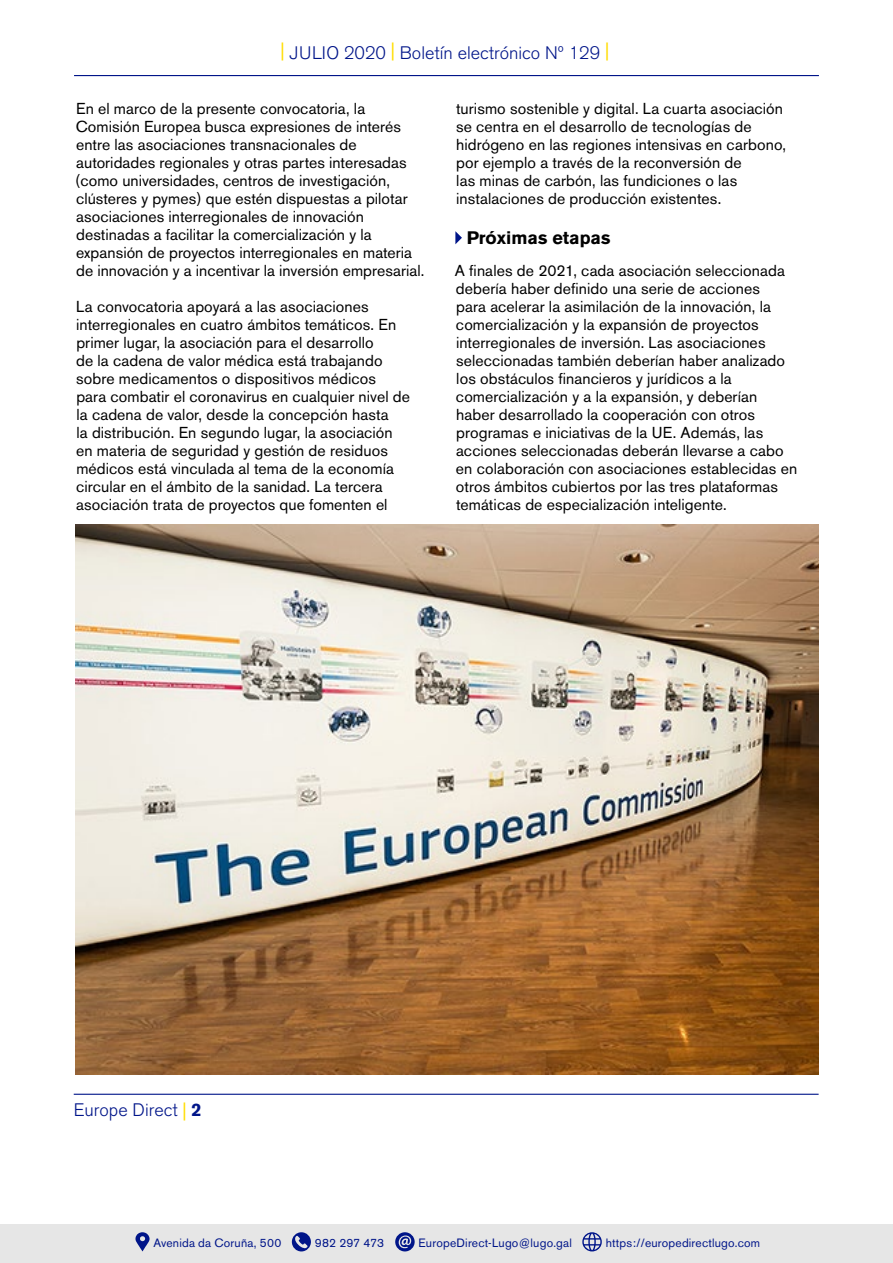
<style>
.page{position:relative;width:893px;height:1263px;background:#fff}
.page>*{position:absolute;margin:0;border:0;box-sizing:border-box;transform-origin:0 0}
.t1{font:300 18px "Akzidenz Grotesk BE";color:#001589}
.t2{font:700 18px "Akzidenz Grotesk BE";color:#000}
.t3{font:15.75px/18px "Akzidenz Grotesk BE";letter-spacing:.005em;color:#000}
.t4{font:12px "Akzidenz Grotesk BE";letter-spacing:.015em;color:#001589}
.s1{font-weight:400;color:#fd0}
.s2{font-weight:700}
</style>
<div class="page">
<hr style="left:74px;top:1094px;width:745px;height:1px;background:#001589">
<hr style="left:74px;top:75px;width:745px;height:1px;background:#001589">
<div style="left:0;top:1224px;width:893px;height:39px;background:#e6e6e6"></div>
<svg style="left:135px;top:1232px;width:15px;height:19px"></svg>
<svg style="left:292px;top:1232px;width:19px;height:19px"></svg>
<svg style="left:295px;top:1236px;width:13px;height:12px"></svg>
<svg style="left:395px;top:1232px;width:20px;height:19px"></svg>
<svg style="left:399px;top:1235px;width:12px;height:13px"></svg>
<svg style="left:582px;top:1232px;width:20px;height:19px"></svg>
<svg style="left:455px;top:231px;width:7px;height:13px"></svg>
<img style="left:75px;top:525px;width:743px;height:549px">
<p class="t1" style="left:280px;top:43px;width:330px"><sup>|</sup> JULIO 2020 <sup>|</sup> Boletín electrónico Nº 129 <sup>|</sup></p>
<p class="t3" style="left:75px;top:99px;width:351px">En el marco de la presente convocatoria, la Comisión Europea busca expresiones de interés entre las asociaciones transnacionales de autoridades regionales y otras partes interesadas (como universidades, centros de investigación, clústeres y pymes) que estén dispuestas a pilotar asociaciones interregionales de innovación destinadas a facilitar la comercialización y la expansión de proyectos interregionales en materia de innovación y a incentivar la inversión empresarial.</p>
<p class="t3" style="left:76px;top:297px;width:335px">La convocatoria apoyará a las asociaciones interregionales en cuatro ámbitos temáticos. En primer lugar, la asociación para el desarrollo<br>de la cadena de valor médica está trabajando sobre medicamentos o dispositivos médicos<br>para combatir el coronavirus en cualquier nivel de la cadena de valor, desde la concepción hasta<br>la distribución. En segundo lugar, la asociación en materia de seguridad y gestión de residuos médicos está vinculada al tema de la economía circular en el ámbito de la sanidad. La tercera asociación trata de proyectos que fomenten el</p>
<p class="t3" style="left:456px;top:99px;width:332px">turismo sostenible y digital. La cuarta asociación se centra en el desarrollo de tecnologías de hidrógeno en las regiones intensivas en carbono, por ejemplo a través de la reconversión de<br>las minas de carbón, las fundiciones o las instalaciones de producción existentes.</p>
<p class="t2" style="left:467px;top:228px;width:145px">Próximas etapas</p>
<p class="t3" style="left:455px;top:261px;width:344px">A finales de 2021, cada asociación seleccionada debería haber definido una serie de acciones<br>para acelerar la asimilación de la innovación, la comercialización y la expansión de proyectos interregionales de inversión. Las asociaciones seleccionadas también deberían haber analizado los obstáculos financieros y jurídicos a la comercialización y a la expansión, y deberían haber desarrollado la cooperación con otros programas e iniciativas de la UE. Además, las acciones seleccionadas deberán llevarse a cabo en colaboración con asociaciones establecidas en otros ámbitos cubiertos por las tres plataformas temáticas de especialización inteligente.</p>
<p class="t1" style="left:74px;top:1100px;width:129px">Europe Direct <span class="s1">|</span> <span class="s2">2</span></p>
<p class="t4" style="left:153px;top:1236px;width:129px">Avenida da Coruña, 500</p>
<p class="t4" style="left:315px;top:1236px;width:71px">982 297 473</p>
<p class="t4" style="left:419px;top:1236px;width:155px">EuropeDirect-Lugo@lugo.gal</p>
<p class="t4" style="left:606px;top:1236px;width:156px">https://europedirectlugo.com</p>
</div>
